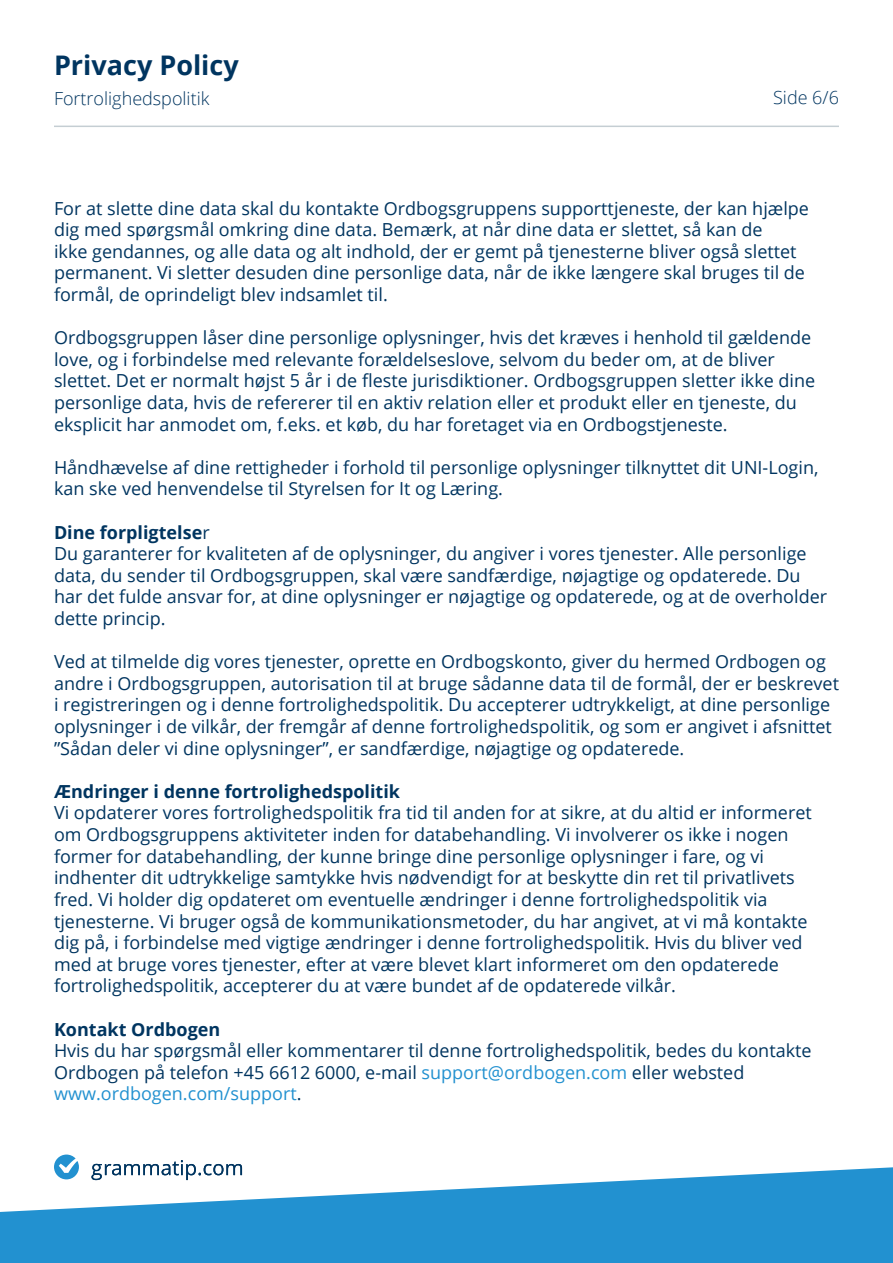
<style>
.page{position:relative;width:893px;height:1263px;background:#fff}
.page>*{position:absolute;margin:0;border:0;box-sizing:border-box;transform-origin:0 0}
.t1{font:700 27px "Open Sans";color:#003560}
.t2{font:18px/21.6px "Open Sans";color:#003560}
.t3{font:700 18px "Open Sans";color:#003560}
.t4{font:300 18px "Open Sans";color:#003560}
.t5{font:18px "Open Sans";color:#2291d0}
.s1{font-weight:400}
.s2{color:#2291d0}
.s3{color:#003560}
</style>
<div class="page">
<svg style="left:92px;top:1160px;width:150px;height:7px"></svg>
<svg style="left:54px;top:1154px;width:25px;height:13px"></svg>
<svg style="left:0;top:1167px;width:893px;height:96px;fill:#2291d0"></svg>
<hr style="left:54px;top:126px;width:785px;height:1px;background:#c5ced3">
<h1 class="t1" style="left:54px;top:46px;width:186px">Privacy Policy</h1>
<p class="t4" style="left:54px;top:86px;width:157px">Fortrolighedspolitik</p>
<p class="t4" style="left:773px;top:85px;width:67px">Side 6/6</p>
<p class="t2" style="left:54px;top:197px;width:756px">For at slette dine data skal du kontakte Ordbogsgruppens supporttjeneste, der kan hjælpe dig med spørgsmål omkring dine data. Bemærk, at når dine data er slettet, så kan de<br>ikke gendannes, og alle data og alt indhold, der er gemt på tjenesterne bliver også slettet permanent. Vi sletter desuden dine personlige data, når de ikke længere skal bruges til de formål, de oprindeligt blev indsamlet til.</p>
<p class="t2" style="left:54px;top:326px;width:763px">Ordbogsgruppen låser dine personlige oplysninger, hvis det kræves i henhold til gældende love, og i forbindelse med relevante forældelseslove, selvom du beder om, at de bliver slettet. Det er normalt højst 5 år i de fleste jurisdiktioner. Ordbogsgruppen sletter ikke dine personlige data, hvis de refererer til en aktiv relation eller et produkt eller en tjeneste, du eksplicit har anmodet om, f.eks. et køb, du har foretaget via en Ordbogstjeneste.</p>
<p class="t2" style="left:54px;top:456px;width:766px">Håndhævelse af dine rettigheder i forhold til personlige oplysninger tilknyttet dit UNI-Login, kan ske ved henvendelse til Styrelsen for It og Læring.</p>
<p class="t3" style="left:54px;top:519px;width:157px">Dine forpligtelse<span class="s1">r</span></p>
<p class="t2" style="left:54px;top:542px;width:775px">Du garanterer for kvaliteten af de oplysninger, du angiver i vores tjenester. Alle personlige data, du sender til Ordbogsgruppen, skal være sandfærdige, nøjagtige og opdaterede. Du har det fulde ansvar for, at dine oplysninger er nøjagtige og opdaterede, og at de overholder dette princip.</p>
<p class="t2" style="left:54px;top:650px;width:786px">Ved at tilmelde dig vores tjenester, oprette en Ordbogskonto, giver du hermed Ordbogen og andre i Ordbogsgruppen, autorisation til at bruge sådanne data til de formål, der er beskrevet i registreringen og i denne fortrolighedspolitik. Du accepterer udtrykkeligt, at dine personlige oplysninger i de vilkår, der fremgår af denne fortrolighedspolitik, og som er angivet i afsnittet ”Sådan deler vi dine oplysninger”, er sandfærdige, nøjagtige og opdaterede.</p>
<p class="t3" style="left:54px;top:779px;width:348px">Ændringer i denne fortrolighedspolitik</p>
<p class="t2" style="left:54px;top:802px;width:759px">Vi opdaterer vores fortrolighedspolitik fra tid til anden for at sikre, at du altid er informeret om Ordbogsgruppens aktiviteter inden for databehandling. Vi involverer os ikke i nogen former for databehandling, der kunne bringe dine personlige oplysninger i fare, og vi indhenter dit udtrykkelige samtykke hvis nødvendigt for at beskytte din ret til privatlivets fred. Vi holder dig opdateret om eventuelle ændringer i denne fortrolighedspolitik via tjenesterne. Vi bruger også de kommunikationsmetoder, du har angivet, at vi må kontakte dig på, i forbindelse med vigtige ændringer i denne fortrolighedspolitik. Hvis du bliver ved med at bruge vores tjenester, efter at være blevet klart informeret om den opdaterede fortrolighedspolitik, accepterer du at være bundet af de opdaterede vilkår.</p>
<p class="t3" style="left:54px;top:1016px;width:168px">Kontakt Ordbogen</p>
<p class="t2" style="left:54px;top:1039px;width:759px">Hvis du har spørgsmål eller kommentarer til denne fortrolighedspolitik, bedes du kontakte<br>Ordbogen på telefon +45 6612 6000, e-mail <span class="s2">support@ordbogen.com</span> eller websted</p>
<p class="t5" style="left:54px;top:1081px;width:249px">www.ordbogen.com/support<span class="s3">.</span></p>
</div>
